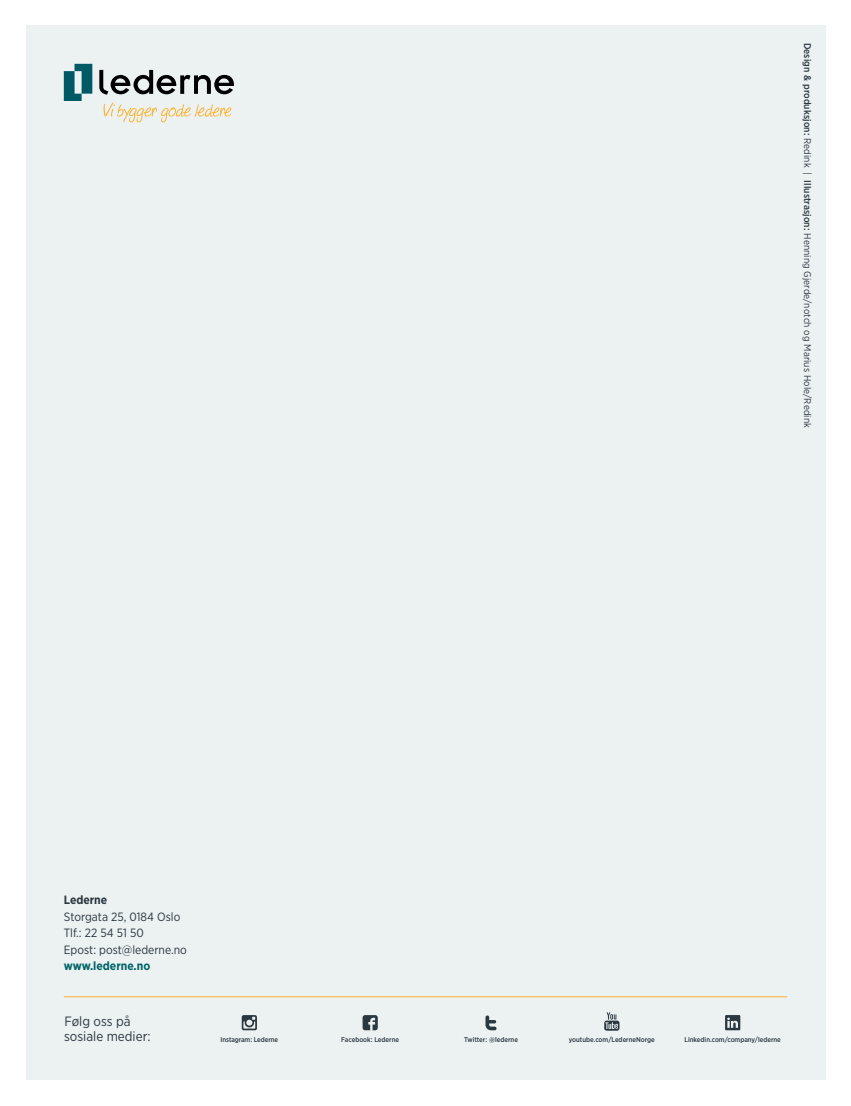
<style>
.page{position:relative;width:851px;height:1106px;background:#fff}
.page>*{position:absolute;margin:0;border:0;box-sizing:border-box;transform-origin:0 0}
.t1{font:13.5px/15px "Gotham Narrow";color:#2b3840}
.t2{font:12px/16.5px "Gotham Narrow";color:#2b3840}
.t3{font:700 12px "Gotham Narrow";color:#006469}
.t4{font:700 12px "Gotham Narrow";color:#2b3840}
.t5{font:9.75px "Gotham Narrow";letter-spacing:.01em;color:#2b3840}
.t6{font:500 6.9px "Gotham Narrow";color:#2b3840}
.s1{font-weight:500}
</style>
<div class="page">
<div style="left:26px;top:26px;width:799px;height:1054px;background:#ecf1f2"></div>
<svg style="left:242px;top:1015px;width:15px;height:15px"></svg>
<svg style="left:362px;top:1015px;width:16px;height:15px"></svg>
<svg style="left:485px;top:1015px;width:11px;height:15px"></svg>
<svg style="left:604px;top:1012px;width:15px;height:18px"></svg>
<svg style="left:725px;top:1015px;width:15px;height:15px"></svg>
<hr style="left:64px;top:996px;width:723px;height:1px;background:#fbaf34">
<svg style="left:99px;top:70px;width:135px;height:25px"></svg>
<svg style="left:64px;top:64px;width:28px;height:37px"></svg>
<svg style="left:103px;top:102px;width:128px;height:20px"></svg>
<h3 class="t5" style="left:813px;top:43px;width:387px;rotate:90deg"><span class="s1">Design &amp; produksjon:</span> Redink | <span class="s1">Illustrasjon:</span> Henning Gjerde/notch og Marius Hole/Redink</h3>
<h2 class="t4" style="left:64px;top:892px;width:45px">Lederne</h2>
<h2 class="t2" style="left:64px;top:908px;width:124px">Storgata 25, 0184 Oslo<br>Tlf.: 22 54 51 50<br>Epost: post@lederne.no</h2>
<h2 class="t3" style="left:64px;top:958px;width:88px">www.lederne.no</h2>
<h1 class="t1" style="left:64px;top:1013px;width:88px">Følg oss på sosiale medier:</h1>
<p class="t6" style="left:220px;top:1035px;width:59px">Instagram: Lederne</p>
<p class="t6" style="left:341px;top:1035px;width:59px">Facebook: Lederne</p>
<p class="t6" style="left:464px;top:1035px;width:55px">Twitter: @lederne</p>
<p class="t6" style="left:568px;top:1035px;width:88px">youtube.com/LederneNorge</p>
<p class="t6" style="left:684px;top:1035px;width:98px">Linkedin.com/company/lederne</p>
</div>
